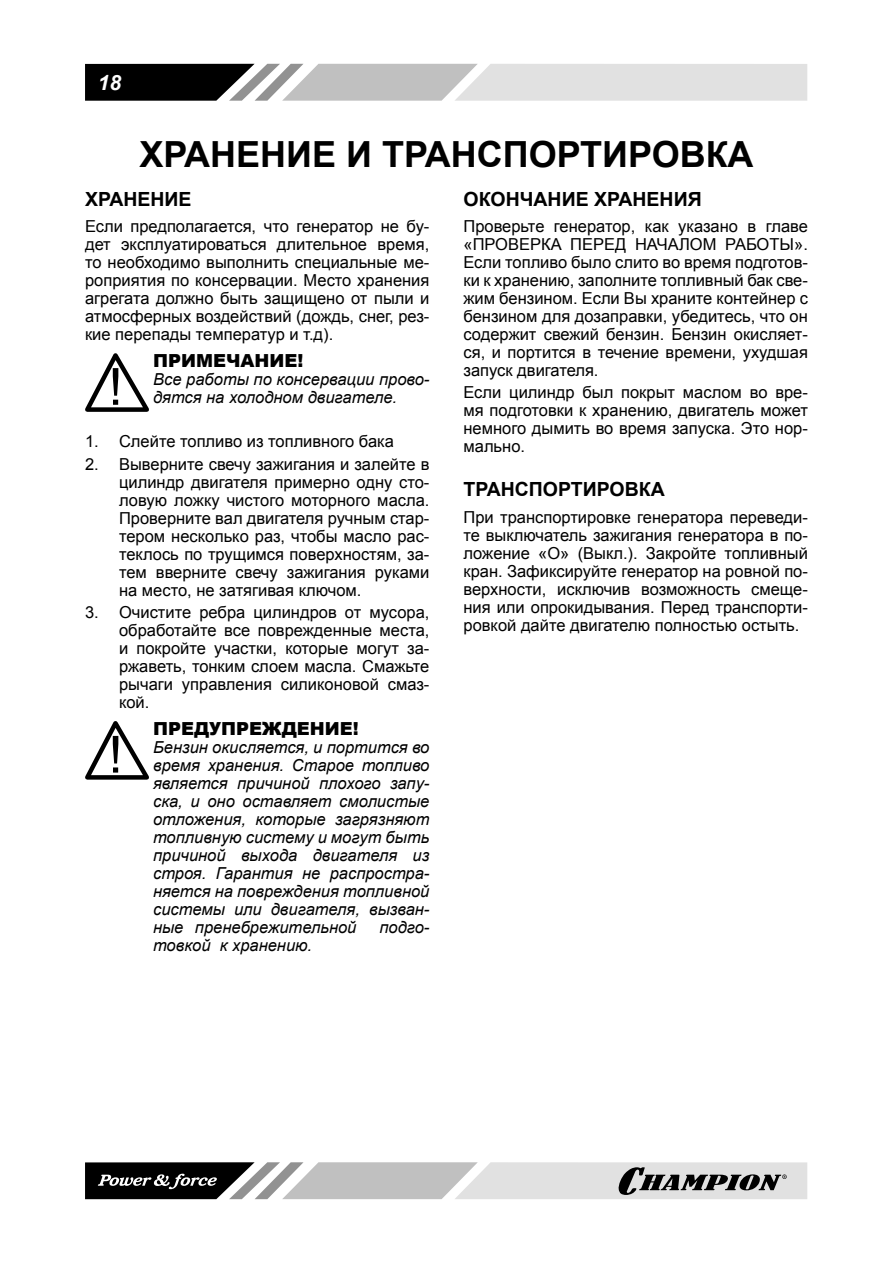
<style>
.page{position:relative;width:893px;height:1263px;background:#fff}
.page>*{position:absolute;margin:0;border:0;box-sizing:border-box;transform-origin:0 0}
.t1{font:700 36px "Arial";color:#000}
.t2{font:italic 700 21px "Arial";color:#fff}
.t3{font:700 19.5px "Arial";color:#000}
.t4{font:900 18px "Arial";color:#000}
.t5{font:16.5px/18px "Arial";color:#000;text-align:justify}
.t6{font:italic 16.5px/18px "Arial";color:#000}
</style>
<div class="page">
<svg style="left:85px;top:64px;width:722px;height:37px;background:#aaa"></svg>
<svg style="left:85px;top:1162px;width:722px;height:37px;background:#a2a2a2"></svg>
<svg style="left:85px;top:353px;width:64px;height:59px"></svg>
<svg style="left:85px;top:721px;width:64px;height:59px"></svg>
<p class="t2" style="left:98px;top:70px;width:25px">18</p>
<h1 class="t1" style="left:139px;top:130px;width:616px">ХРАНЕНИЕ И ТРАНСПОРТИРОВКА</h1>
<p class="t3" style="left:85px;top:186px;width:108px">ХРАНЕНИЕ</p>
<p class="t5" style="left:85px;top:217px;width:346px">Если предполагается, что генератор не бу&shy;дет эксплуатироваться длительное время, то необходимо выполнить специальные ме&shy;роприятия по консервации. Место хранения агрегата должно быть защищено от пыли и атмосферных воздействий (дождь, снег, рез&shy;кие перепады температур и т.д).</p>
<p class="t4" style="left:153px;top:347px;width:152px">ПРИМЕЧАНИЕ!</p>
<p class="t6" style="left:153px;top:370px;width:278px">Все работы по консервации прово&shy;дятся на холодном двигателе.</p>
<p class="t5" style="left:85px;top:433px;width:310px">1. Слейте топливо из топливного бака</p>
<p class="t5" style="left:119px;top:455px;width:312px;text-indent:-34px">2. Выверните свечу зажигания и залейте в цилиндр двигателя примерно одну сто&shy;ловую ложку чистого моторного масла.<br>Проверните вал двигателя ручным стар&shy;тером несколько раз, чтобы масло рас&shy;теклось по трущимся поверхностям, за&shy;тем вверните свечу зажигания руками на место, не затягивая ключом.</p>
<p class="t5" style="left:119px;top:603px;width:312px;text-indent:-34px">3. Очистите ребра цилиндров от мусора, обработайте все поврежденные места, и покройте участки, которые могут за&shy;ржаветь, тонким слоем масла. Смажьте рычаги управления силиконовой смаз&shy;кой.</p>
<p class="t4" style="left:153px;top:715px;width:207px">ПРЕДУПРЕЖДЕНИЕ!</p>
<p class="t6" style="left:153px;top:738px;width:278px;text-align:justify">Бензин окисляется, и портится во время хранения. Старое топливо является причиной плохого запу&shy;ска, и оно оставляет смолистые отложения, которые загрязняют топливную систему и могут быть причиной выхода двигателя из строя. Гарантия не распростра&shy;няется на повреждения топливной системы или двигателя, вызван&shy;ные пренебрежительной</p>
<p class="t3" style="left:463px;top:186px;width:240px">ОКОНЧАНИЕ ХРАНЕНИЯ</p>
<p class="t5" style="left:463px;top:217px;width:346px">Проверьте генератор, как указано в главе «ПРОВЕРКА ПЕРЕД НАЧАЛОМ РАБОТЫ».<br>Если топливо было слито во время подготов&shy;ки к хранению, заполните топливный бак све&shy;жим бензином. Если Вы храните контейнер с бензином для дозаправки, убедитесь, что он содержит свежий бензин. Бензин окисляет&shy;ся, и портится в течение времени, ухудшая запуск двигателя.</p>
<p class="t5" style="left:463px;top:384px;width:346px">Если цилиндр был покрыт маслом во вре&shy;мя подготовки к хранению, двигатель может немного дымить во время запуска. Это нор&shy;мально.</p>
<p class="t3" style="left:463px;top:476px;width:203px">ТРАНСПОРТИРОВКА</p>
<p class="t5" style="left:463px;top:508px;width:346px">При транспортировке генератора переведи&shy;те выключатель зажигания генератора в по&shy;ложение «O» (Выкл.). Закройте топливный кран. Зафиксируйте генератор на ровной по&shy;верхности, исключив возможность смеще&shy;ния или опрокидывания. Перед транспорти&shy;ровкой дайте двигателю полностью остыть.</p>
<p class="t6" style="left:379px;top:918px;width:52px">подго-</p>
<p class="t6" style="left:153px;top:936px;width:161px">товкой к хранению.</p>
</div>
